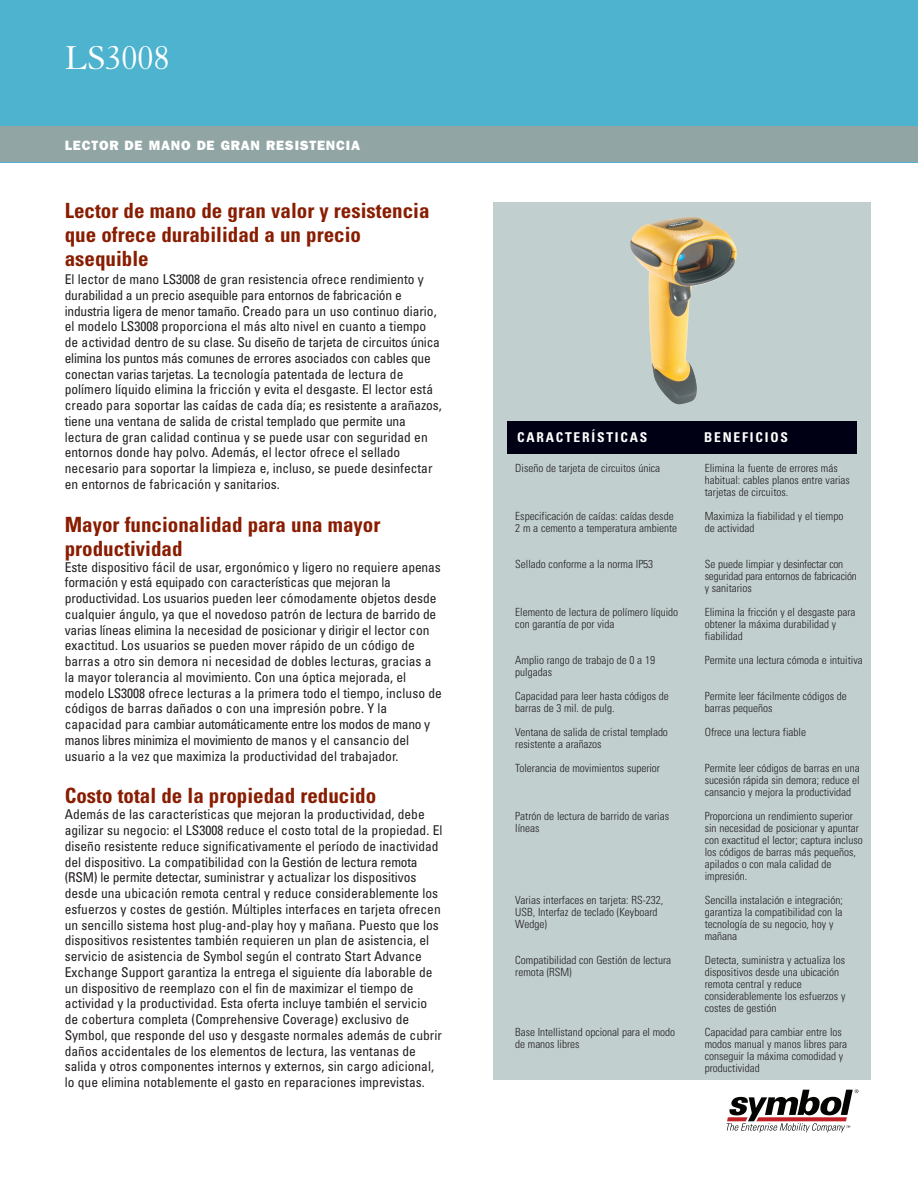
<style>
.page{position:relative;width:918px;height:1188px;background:#fff}
.page>*{position:absolute;margin:0;border:0;box-sizing:border-box;transform-origin:0 0}
.t1{font:36px "Granjon";color:#fff}
.t2{font:700 condensed 21px/24px "Univers";color:#891d02}
.t3{font:condensed 13.5px/15.8px "Univers";color:#231f20}
.t4{font:800 13.5px "Franklin Gothic";letter-spacing:.06em;color:#fff}
.t5{font:700 condensed 13.5px "Univers";letter-spacing:.135em;color:#fff}
.t6{font:300 condensed 11.25px/12px "Univers";color:#231f20}
.t7{font:300 condensed 11.25px/12px "Univers";letter-spacing:-.02em;color:#231f20}
</style>
<div class="page">
<div style="left:0;top:0;width:918px;height:162px;background:#4db3cf"></div>
<div style="left:0;top:126px;width:918px;height:36px;background:#91a5a4"></div>
<div style="left:494px;top:202px;width:377px;height:878px;background:#c2cfcf"></div>
<div style="left:507px;top:421px;width:350px;height:33px;background:#000015"></div>
<img style="left:630px;top:217px;width:107px;height:188px">
<svg style="left:727px;top:1089px;width:131px;height:43px"></svg>
<p class="t1" style="left:65px;top:45px;width:106px">LS3008</p>
<p class="t4" style="left:65px;top:140px;width:297px">LECTOR DE MANO DE GRAN RESISTENCIA</p>
<h1 class="t2" style="left:65px;top:200px;width:366px">Lector de mano de gran valor y resistencia que ofrece durabilidad a un precio asequible</h1>
<p class="t3" style="left:65px;top:273px;width:378px">El lector de mano LS3008 de gran resistencia ofrece rendimiento y durabilidad a un precio asequible para entornos de fabricación e industria ligera de menor tamaño. Creado para un uso continuo diario, el modelo LS3008 proporciona el más alto nivel en cuanto a tiempo de actividad dentro de su clase. Su diseño de tarjeta de circuitos única elimina los puntos más comunes de errores asociados con cables que conectan varias tarjetas. La tecnología patentada de lectura de polímero líquido elimina la fricción y evita el desgaste. El lector está creado para soportar las caídas de cada día; es resistente a arañazos, tiene una ventana de salida de cristal templado que permite una lectura de gran calidad continua y se puede usar con seguridad en entornos donde hay polvo. Además, el lector ofrece el sellado necesario para soportar la limpieza e, incluso, se puede desinfectar en entornos de fabricación y sanitarios.</p>
<h1 class="t2" style="left:65px;top:514px;width:317px">Mayor funcionalidad para una mayor productividad</h1>
<p class="t3" style="left:65px;top:560px;width:379px">Este dispositivo fácil de usar, ergonómico y ligero no requiere apenas formación y está equipado con características que mejoran la productividad. Los usuarios pueden leer cómodamente objetos desde cualquier ángulo, ya que el novedoso patrón de lectura de barrido de varias líneas elimina la necesidad de posicionar y dirigir el lector con exactitud. Los usuarios se pueden mover rápido de un código de barras a otro sin demora ni necesidad de dobles lecturas, gracias a la mayor tolerancia al movimiento. Con una óptica mejorada, el modelo LS3008 ofrece lecturas a la primera todo el tiempo, incluso de códigos de barras dañados o con una impresión pobre. Y la capacidad para cambiar automáticamente entre los modos de mano y manos libres minimiza el movimiento de manos y el cansancio del usuario a la vez que maximiza la productividad del trabajador.</p>
<h1 class="t2" style="left:65px;top:786px;width:313px">Costo total de la propiedad reducido</h1>
<p class="t3" style="left:65px;top:808px;width:379px">Además de las características que mejoran la productividad, debe agilizar su negocio: el LS3008 reduce el costo total de la propiedad. El diseño resistente reduce significativamente el período de inactividad del dispositivo. La compatibilidad con la Gestión de lectura remota (RSM) le permite detectar, suministrar y actualizar los dispositivos desde una ubicación remota central y reduce considerablemente los esfuerzos y costes de gestión. Múltiples interfaces en tarjeta ofrecen un sencillo sistema host plug-and-play hoy y mañana. Puesto que los dispositivos resistentes también requieren un plan de asistencia, el servicio de asistencia de Symbol según el contrato Start Advance Exchange Support garantiza la entrega el siguiente día laborable de un dispositivo de reemplazo con el fin de maximizar el tiempo de actividad y la productividad. Esta oferta incluye también el servicio de cobertura completa (Comprehensive Coverage) exclusivo de Symbol, que responde del uso y desgaste normales además de cubrir daños accidentales de los elementos de lectura, las ventanas de salida y otros componentes internos y externos, sin cargo adicional, lo que elimina notablemente el gasto en reparaciones imprevistas.</p>
<p class="t5" style="left:517px;top:433px;width:132px">CARACTERÍSTICAS</p>
<p class="t5" style="left:704px;top:433px;width:85px">BENEFICIOS</p>
<p class="t6" style="left:705px;top:463px;width:147px">Elimina la fuente de errores más habitual: cables planos entre varias tarjetas de circuitos.</p>
<p class="t6" style="left:705px;top:511px;width:140px">Maximiza la fiabilidad y el tiempo de actividad</p>
<p class="t7" style="left:705px;top:571px;width:154px">seguridad para entornos de fabricación y sanitarios</p>
<p class="t6" style="left:705px;top:607px;width:152px">Elimina la fricción y el desgaste para obtener la máxima durabilidad y fiabilidad</p>
<p class="t6" style="left:705px;top:655px;width:159px">Permite una lectura cómoda e intuitiva</p>
<p class="t6" style="left:705px;top:691px;width:144px">Permite leer fácilmente códigos de barras pequeños</p>
<p class="t6" style="left:705px;top:727px;width:103px">Ofrece una lectura fiable</p>
<p class="t6" style="left:705px;top:763px;width:157px;text-align:justify">Permite leer códigos de barras en una sucesión rápida sin demora; reduce el cansancio y mejora la productividad</p>
<p class="t6" style="left:705px;top:811px;width:159px">Proporciona un rendimiento superior sin necesidad de posicionar y apuntar con exactitud el lector; captura incluso los códigos de barras más pequeños, apilados o con mala calidad de impresión.</p>
<p class="t6" style="left:705px;top:895px;width:140px">Sencilla instalación e integración; garantiza la compatibilidad con la tecnología de su negocio, hoy y mañana</p>
<p class="t6" style="left:705px;top:955px;width:142px">Detecta, suministra y actualiza los dispositivos desde una ubicación remota central y reduce considerablemente los esfuerzos y costes de gestión</p>
<p class="t6" style="left:705px;top:1027px;width:144px">Capacidad para cambiar entre los modos manual y manos libres para conseguir la máxima comodidad y productividad</p>
<p class="t6" style="left:515px;top:463px;width:146px">Diseño de tarjeta de circuitos única</p>
<p class="t6" style="left:515px;top:511px;width:160px">Especificación de caídas: caídas desde</p>
<p class="t6" style="left:515px;top:559px;width:139px">Sellado conforme a la norma IP53</p>
<p class="t6" style="left:515px;top:607px;width:164px">Elemento de lectura de polímero líquido con garantía de por vida</p>
<p class="t6" style="left:515px;top:655px;width:141px">Amplio rango de trabajo de 0 a 19 pulgadas</p>
<p class="t6" style="left:515px;top:691px;width:155px">Capacidad para leer hasta códigos de barras de 3 mil. de pulg.</p>
<p class="t6" style="left:515px;top:739px;width:88px">resistente a arañazos</p>
<p class="t6" style="left:515px;top:523px;width:164px">2 m a cemento a temperatura ambiente</p>
<p class="t7" style="left:705px;top:559px;width:140px">Se puede limpiar y desinfectar con</p>
<p class="t6" style="left:515px;top:727px;width:154px">Ventana de salida de cristal templado</p>
<p class="t6" style="left:515px;top:763px;width:146px">Tolerancia de movimientos superior</p>
<p class="t6" style="left:515px;top:811px;width:155px">Patrón de lectura de barrido de varias líneas</p>
<p class="t6" style="left:515px;top:889px;width:149px;line-height:24px">Varias interfaces en tarjeta: RS-232,<br>Wedge)</p>
<p class="t6" style="left:515px;top:907px;width:144px">USB, Interfaz de teclado (Keyboard</p>
<p class="t6" style="left:515px;top:955px;width:157px">Compatibilidad con Gestión de lectura remota (RSM)</p>
<p class="t6" style="left:515px;top:1027px;width:161px">Base Intellistand opcional para el modo de manos libres</p>
</div>
